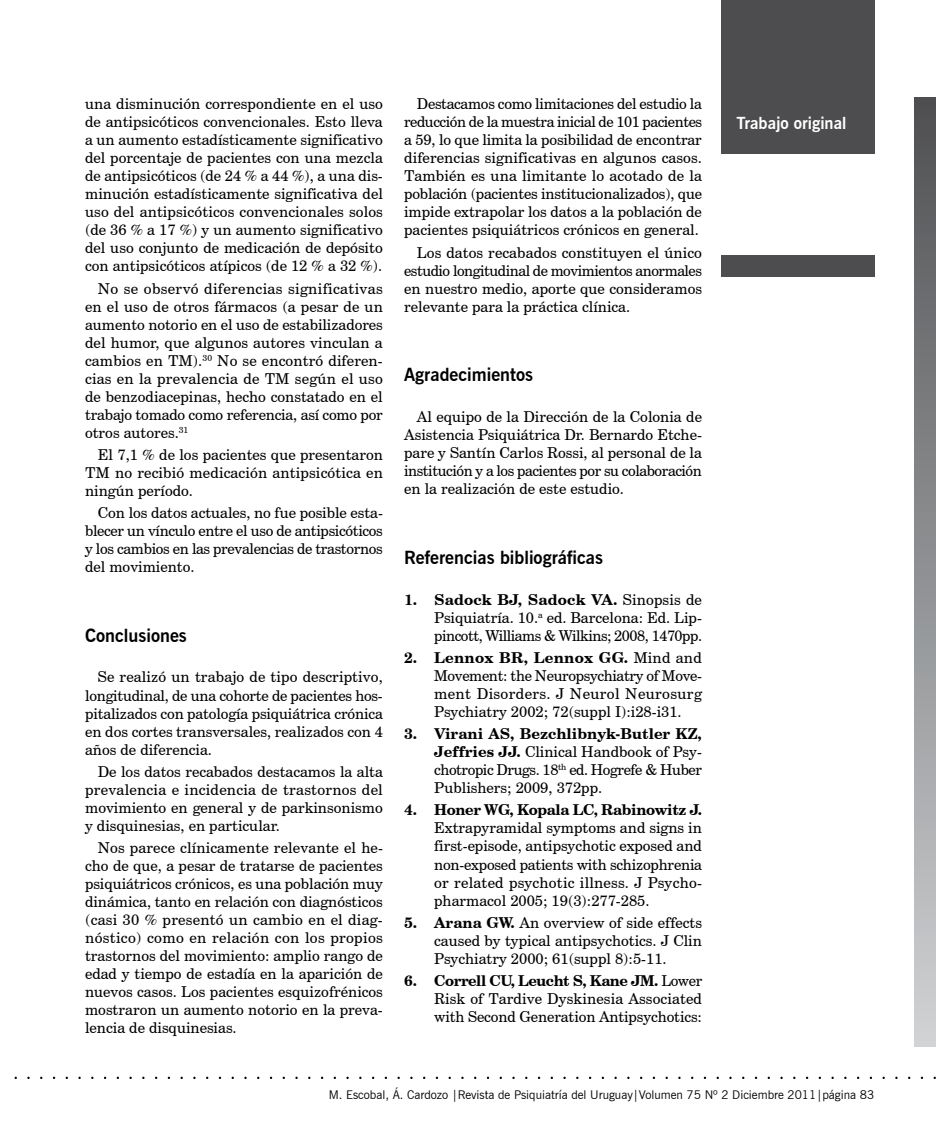
<style>
.page{position:relative;width:936px;height:1132px;background:#fff}
.page>*{position:absolute;margin:0;border:0;box-sizing:border-box;transform-origin:0 0}
.t1{font:700 18px "News Gothic BT";color:#000}
.t2{font:700 16.5px "News Gothic BT";color:#fff}
.t3{font:15px/18px "Century Schoolbook BT";color:#000;text-align:justify}
.t4{font:700 15px "Century Schoolbook BT";letter-spacing:-.02em;color:#000}
.t5{font:12px "News Gothic BT";color:#000}
.s1{font-weight:700}
</style>
<div class="page">
<div style="left:721px;top:0;width:153px;height:153px;background:#4d4d4f"></div>
<div style="left:721px;top:255px;width:153px;height:21px;background:#4d4d4f"></div>
<div style="left:914px;top:98px;width:21px;height:948px;background:linear-gradient(to bottom,#4f5053,#cfd2d4)"></div>
<p class="t3" style="left:85px;top:95px;width:299px">una disminución correspondiente en el uso de antipsicóticos convencionales. Esto lleva a un aumento estadísticamente significativo del porcentaje de pacientes con una mezcla de antipsicóticos (de 24 % a 44 %), a una dis‑ minución estadísticamente significativa del uso del antipsicóticos convencionales solos (de 36 % a 17 %) y un aumento significativo del uso conjunto de medicación de depósito con antipsicóticos atípicos (de 12 % a 32 %).</p>
<p class="t3" style="left:85px;top:279px;width:299px;text-indent:13px">No se observó diferencias significativas en el uso de otros fármacos (a pesar de un aumento notorio en el uso de estabilizadores del humor, que algunos autores vinculan a cambios en TM).<sup>30</sup> No se encontró diferen‑ cias en la prevalencia de TM según el uso de benzodiacepinas, hecho constatado en el trabajo tomado como referencia, así como por otros autores.<sup>31</sup></p>
<p class="t3" style="left:85px;top:445px;width:299px;text-indent:13px">El 7,1 % de los pacientes que presentaron TM no recibió medicación antipsicótica en ningún período.</p>
<p class="t3" style="left:85px;top:503px;width:299px;text-indent:13px">Con los datos actuales, no fue posible esta‑ blecer un vínculo entre el uso de antipsicóticos y los cambios en las prevalencias de trastornos del movimiento.</p>
<p class="t1" style="left:85px;top:624px;width:103px">Conclusiones</p>
<p class="t3" style="left:85px;top:667px;width:299px;text-indent:13px">Se realizó un trabajo de tipo descriptivo, longitudinal, de una cohorte de pacientes hos‑ pitalizados con patología psiquiátrica crónica en dos cortes transversales, realizados con 4 años de diferencia.</p>
<p class="t3" style="left:85px;top:762px;width:299px;text-indent:13px">De los datos recabados destacamos la alta prevalencia e incidencia de trastornos del movimiento en general y de parkinsonismo y disquinesias, en particular.</p>
<p class="t3" style="left:85px;top:838px;width:299px;text-indent:13px">Nos parece clínicamente relevante el he‑ cho de que, a pesar de tratarse de pacientes psiquiátricos crónicos, es una población muy dinámica, tanto en relación con diagnósticos (casi 30 % presentó un cambio en el diag‑ nóstico) como en relación con los propios trastornos del movimiento: amplio rango de edad y tiempo de estadía en la aparición de nuevos casos. Los pacientes esquizofrénicos mostraron un aumento notorio en la preva‑ lencia de disquinesias.</p>
<p class="t3" style="left:404px;top:95px;width:299px;text-indent:13px">Destacamos como limitaciones del estudio la reducción de la muestra inicial de 101 pacientes a 59, lo que limita la posibilidad de encontrar diferencias significativas en algunos casos.<br>También es una limitante lo acotado de la población (pacientes institucionalizados), que impide extrapolar los datos a la población de pacientes psiquiátricos crónicos en general.</p>
<p class="t3" style="left:404px;top:243px;width:299px;text-indent:13px">Los datos recabados constituyen el único estudio longitudinal de movimientos anormales en nuestro medio, aporte que consideramos relevante para la práctica clínica.</p>
<p class="t1" style="left:404px;top:364px;width:130px">Agradecimientos</p>
<p class="t3" style="left:404px;top:407px;width:299px;text-indent:13px">Al equipo de la Dirección de la Colonia de Asistencia Psiquiátrica Dr. Bernardo Etche‑ pare y Santín Carlos Rossi, al personal de la institución y a los pacientes por su colaboración en la realización de este estudio.</p>
<p class="t1" style="left:404px;top:546px;width:200px">Referencias bibliográficas</p>
<p class="t3" style="left:434px;top:590px;width:269px;text-indent:-30px"><span class="s1">1. Sadock BJ, Sadock VA.</span> Sinopsis de Psiquiatría. 10.<sup>a</sup> ed. Barcelona: Ed. Lip‑ pincott, Williams &amp; Wilkins; 2008, 1470pp.</p>
<p class="t3" style="left:434px;top:648px;width:269px;text-indent:-30px"><span class="s1">2. Lennox BR, Lennox GG.</span> Mind and Movement: the Neuropsychiatry of Move‑ ment Disorders. J Neurol Neurosurg Psychiatry 2002; 72(suppl I):i28‑i31.</p>
<p class="t3" style="left:434px;top:724px;width:269px;text-indent:-30px"><span class="s1">3. Virani AS, Bezchlibnyk‑Butler KZ, Jeffries JJ.</span> Clinical Handbook of Psy‑ chotropic Drugs. 18<sup>th</sup> ed. Hogrefe &amp; Huber Publishers; 2009, 372pp.</p>
<p class="t4" style="left:404px;top:800px;width:299px">4. Honer WG, Kopala LC, Rabinowitz J.</p>
<p class="t3" style="left:434px;top:818px;width:269px">Extrapyramidal symptoms and signs in first‑episode, antipsychotic exposed and non‑exposed patients with schizophrenia or related psychotic illness. J Psycho‑ pharmacol 2005; 19(3):277‑285.</p>
<p class="t3" style="left:434px;top:913px;width:269px;text-indent:-30px"><span class="s1">5. Arana GW.</span> An overview of side effects caused by typical antipsychotics. J Clin Psychiatry 2000; 61(suppl 8):5‑11.</p>
<p class="t3" style="left:434px;top:971px;width:269px;text-indent:-30px"><span class="s1">6. Correll CU, Leucht S, Kane JM.</span> Lower Risk of Tardive Dyskinesia Associated with Second Generation Antipsychotics:</p>
<p class="t2" style="left:736px;top:113px;width:111px">Trabajo original</p>
<p class="t5" style="left:329px;top:1086px;width:547px">M. Escobal, Á. Cardozo |Revista de Psiquiatría del Uruguay|Volumen 75 Nº 2 Diciembre 2011|página 83</p>
</div>
